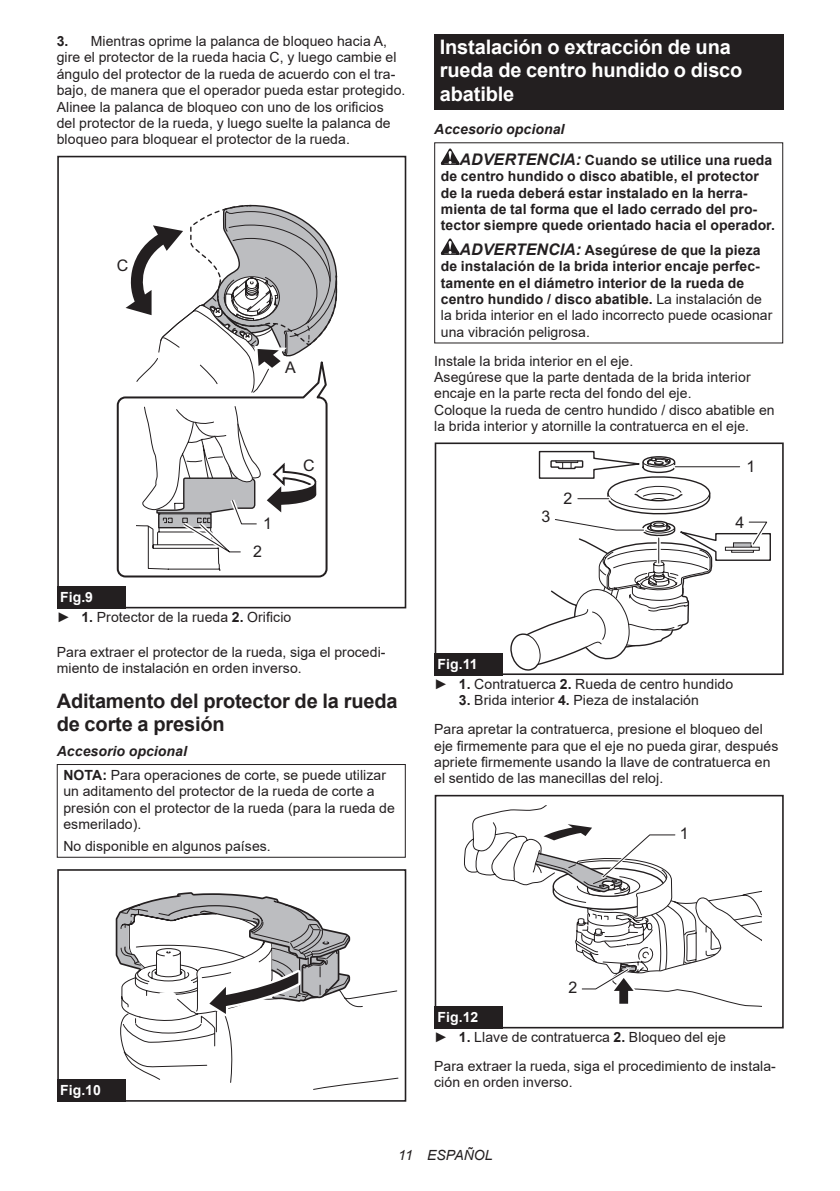
<style>
.page{position:relative;width:840px;height:1191px;background:#fff}
.page>*{position:absolute;margin:0;border:0;box-sizing:border-box;transform-origin:0 0}
.t1{font:700 20px/23.4px "Arial";letter-spacing:-.01em;color:#fff}
.t2{font:700 20px/23.4px "Arial";letter-spacing:-.01em;color:#231f20}
.t3{font:16px "Arial";color:#231f20}
.t4{font:14px/16.4px "Arial";letter-spacing:.005em;color:#231f20}
.t5{font:700 14px/16.4px "Arial";letter-spacing:.005em;color:#231f20}
.t6{font:italic 14px "Arial";letter-spacing:.005em;color:#231f20}
.t7{font:700 14px "Arial";color:#fff}
.s1{font-weight:700}
.s2{font-weight:700;color:#fff}
.s3{font-weight:700;font-style:italic}
.s4{font-style:italic}
.s5{font-style:italic;font-size:16px}
.s6{font-weight:400}
</style>
<div class="page">
<svg style="left:116px;top:393px;width:212px;height:185px"></svg>
<svg style="left:125px;top:204px;width:212px;height:189px"></svg>
<div style="left:57px;top:156px;width:349px;height:452px;border:2px solid #231f20"></div>
<svg style="left:137px;top:405px;width:181px;height:166px"></svg>
<div style="left:57px;top:586px;width:68px;height:22px;background:#231f20"></div>
<div style="left:57px;top:764px;width:348px;height:93px;border:1px solid #231f20"></div>
<div style="left:57px;top:869px;width:349px;height:232px;border:2px solid #231f20"></div>
<svg style="left:115px;top:892px;width:283px;height:198px"></svg>
<div style="left:57px;top:1079px;width:68px;height:22px;background:#231f20"></div>
<div style="left:434px;top:34px;width:348px;height:75px;background:#231f20"></div>
<svg style="left:440px;top:148px;width:19px;height:17px"></svg>
<svg style="left:440px;top:238px;width:19px;height:17px"></svg>
<svg style="left:434px;top:442px;width:349px;height:233px"></svg>
<div style="left:434px;top:653px;width:68px;height:22px;background:#231f20"></div>
<div style="left:434px;top:795px;width:349px;height:233px;border:2px solid #231f20"></div>
<svg style="left:464px;top:805px;width:297px;height:205px"></svg>
<div style="left:434px;top:1005px;width:68px;height:23px;background:#231f20"></div>
<p class="t4" style="left:57px;top:33px;width:350px"><span class="s1">3.</span> Mientras oprime la palanca de bloqueo hacia A, gire el protector de la rueda hacia C, y luego cambie el ángulo del protector de la rueda de acuerdo con el tra&shy;bajo, de manera que el operador pueda estar protegido.<br>Alinee la palanca de bloqueo con uno de los orificios del protector de la rueda, y luego suelte la palanca de bloqueo para bloquear el protector de la rueda.</p>
<p class="t3" style="left:117px;top:254px;width:13px">C</p>
<p class="t3" style="left:285px;top:356px;width:12px">A</p>
<p class="t3" style="left:263px;top:512px;width:10px">1</p>
<p class="t3" style="left:253px;top:540px;width:10px">2</p>
<p class="t3" style="left:303px;top:454px;width:13px">C</p>
<p class="t4" style="left:57px;top:586px;width:236px;line-height:20.2px"><span class="s2">Fig.9<br></span>► <span class="s1">1.</span> Protector de la rueda <span class="s1">2.</span> Orificio</p>
<p class="t4" style="left:57px;top:643px;width:330px">Para extraer el protector de la rueda, siga el procedi&shy;miento de instalación en orden inverso.</p>
<h1 class="t2" style="left:57px;top:689px;width:342px">Aditamento del protector de la rueda de corte a presión</h1>
<p class="t4" style="left:63px;top:739px;width:324px;line-height:23.8px;text-indent:-7px"><span class="s3">Accesorio opcional<br></span><span class="s1">NOTA:</span> Para operaciones de corte, se puede utilizar</p>
<p class="t4" style="left:63px;top:783px;width:333px">un aditamento del protector de la rueda de corte a presión con el protector de la rueda (para la rueda de esmerilado).</p>
<p class="t4" style="left:63px;top:838px;width:209px">No disponible en algunos países.</p>
<h1 class="t1" style="left:439px;top:36px;width:304px">Instalación o extracción de una rueda de centro hundido o disco abatible</h1>
<p class="t5" style="left:459px;top:114px;width:314px;line-height:30.6px;text-indent:-25px"><span class="s4">Accesorio opcional<br></span><span class="s5">ADVERTENCIA:</span> Cuando se utilice una rueda</p>
<p class="t5" style="left:440px;top:168px;width:335px">de centro hundido o disco abatible, el protector de la rueda deberá estar instalado en la herra&shy;mienta de tal forma que el lado cerrado del pro&shy;tector siempre quede orientado hacia el operador.</p>
<p class="t5" style="left:440px;top:242px;width:333px;text-indent:19px"><span class="s5">ADVERTENCIA:</span> Asegúrese de que la pieza de instalación de la brida interior encaje perfec&shy;tamente en el diámetro interior de la rueda de centro hundido / disco abatible. <span class="s6">La instalación de la brida interior en el lado incorrecto puede ocasionar una vibración peligrosa.</span></p>
<p class="t4" style="left:434px;top:352px;width:342px">Instale la brida interior en el eje.<br>Asegúrese que la parte dentada de la brida interior encaje en la parte recta del fondo del eje.<br>Coloque la rueda de centro hundido / disco abatible en la brida interior y atornille la contratuerca en el eje.</p>
<p class="t3" style="left:746px;top:455px;width:10px">1</p>
<p class="t3" style="left:563px;top:487px;width:10px">2</p>
<p class="t3" style="left:735px;top:511px;width:10px">4</p>
<p class="t3" style="left:541px;top:505px;width:10px">3</p>
<p class="t4" style="left:434px;top:653px;width:300px;line-height:20.2px"><span class="s2">Fig.11<br></span>► <span class="s1">1.</span> Contratuerca <span class="s1">2.</span> Rueda de centro hundido</p>
<p class="t4" style="left:434px;top:686px;width:330px;line-height:28.8px;text-indent:25px"><span class="s1">3.</span> Brida interior <span class="s1">4.</span> Pieza de instalación<br>Para apretar la contratuerca, presione el bloqueo del</p>
<p class="t4" style="left:434px;top:737px;width:345px">eje firmemente para que el eje no pueda girar, después apriete firmemente usando la llave de contratuerca en el sentido de las manecillas del reloj.</p>
<p class="t3" style="left:679px;top:822px;width:10px">1</p>
<p class="t7" style="left:60px;top:1080px;width:42px">Fig.10</p>
<p class="t3" style="left:568px;top:976px;width:10px">2</p>
<p class="t4" style="left:434px;top:1006px;width:293px;line-height:20.2px"><span class="s2">Fig.12<br></span>► <span class="s1">1.</span> Llave de contratuerca <span class="s1">2.</span> Bloqueo del eje</p>
<p class="t4" style="left:434px;top:1057px;width:343px">Para extraer la rueda, siga el procedimiento de instala&shy;ción en orden inverso.</p>
<p class="t6" style="left:398px;top:1146px;width:96px">11 ESPAÑOL</p>
</div>
